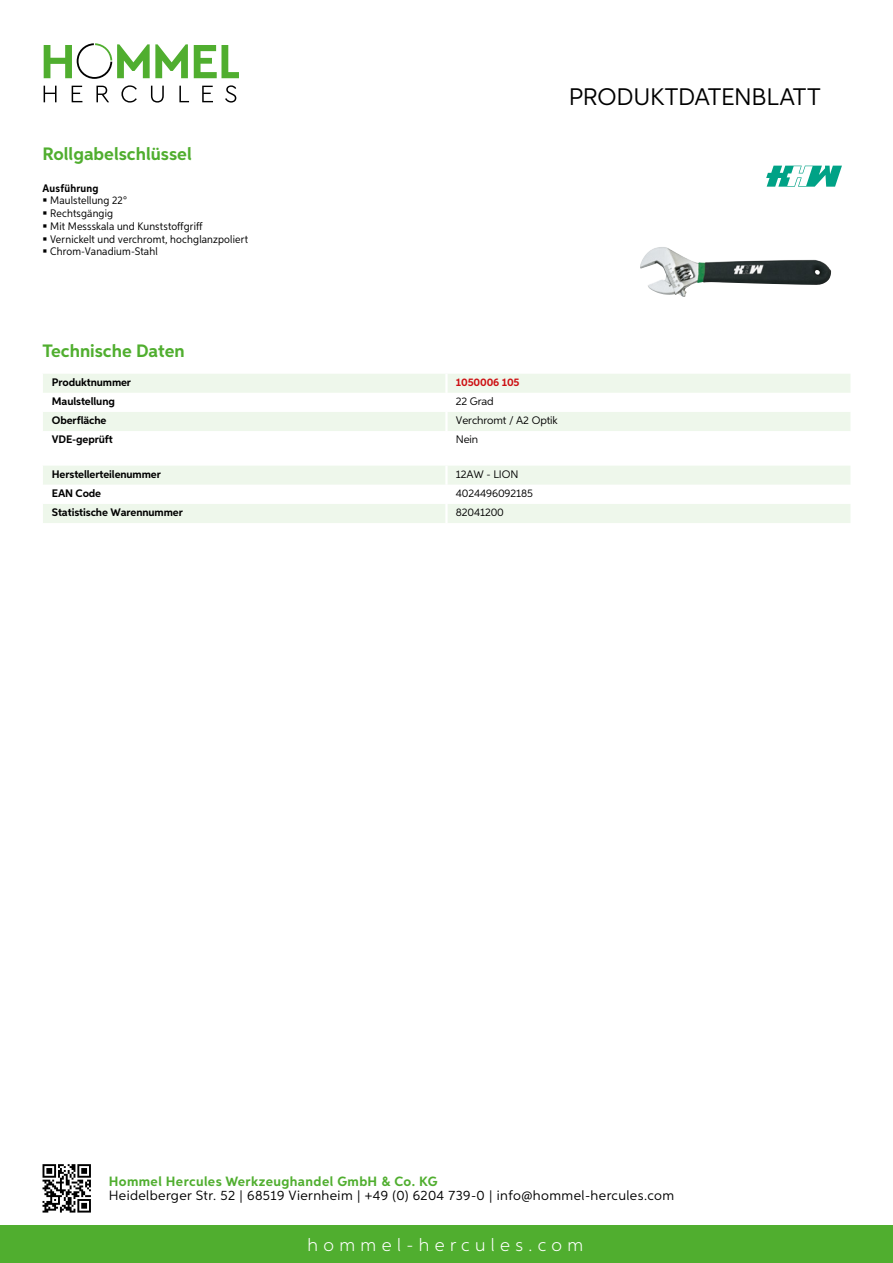
<style>
.page{position:relative;width:893px;height:1263px;background:#fff}
.page>*{position:absolute;margin:0;border:0;box-sizing:border-box;transform-origin:0 0}
.t1{font:24px "Aspira";letter-spacing:-.01em;color:#000}
.t2{font:700 18px "Aspira";color:#50ae2f}
.t3{font:300 18px "Aspira";letter-spacing:.3em;color:#fff}
.t4{font:13.5px "Aspira";letter-spacing:.03em;color:#000}
.t5{font:700 13.5px "Aspira";letter-spacing:.03em;color:#50ae2f}
.t6{font:10.95px/12.8px "Aspira Nar";letter-spacing:.015em;color:#000}
.t7{font:700 10.95px "Aspira";letter-spacing:-.01em;color:#000}
.t8{font:10.95px "Aspira";letter-spacing:-.01em;color:#000}
.t9{font:700 10.95px "Aspira";letter-spacing:-.01em;color:#cd1013}
.t10{font:700 10.95px "Aspira Nar";letter-spacing:.02em;color:#000}
</style>
<div class="page">
<div style="left:0;top:1226px;width:893px;height:37px;background:#50ae2f"></div>
<svg style="left:43px;top:1164px;width:48px;height:48px"></svg>
<svg style="left:194px;top:45px;width:45px;height:33px"></svg>
<svg style="left:44px;top:43px;width:144px;height:36px"></svg>
<svg style="left:44px;top:86px;width:13px;height:16px"></svg>
<svg style="left:72px;top:86px;width:10px;height:16px"></svg>
<svg style="left:96px;top:86px;width:13px;height:16px"></svg>
<svg style="left:121px;top:85px;width:16px;height:18px"></svg>
<svg style="left:151px;top:86px;width:13px;height:17px"></svg>
<svg style="left:179px;top:86px;width:10px;height:16px"></svg>
<svg style="left:202px;top:86px;width:11px;height:16px"></svg>
<svg style="left:225px;top:85px;width:11px;height:18px"></svg>
<div style="left:43px;top:374px;width:807px;height:19px;background:#eef7eb"></div>
<div style="left:43px;top:412px;width:807px;height:19px;background:#eef7eb"></div>
<hr style="left:445px;top:374px;width:3px;height:19px;background:#fff">
<hr style="left:445px;top:412px;width:3px;height:19px;background:#fff">
<svg style="left:43px;top:466px;width:807px;height:57px"></svg>
<hr style="left:445px;top:504px;width:3px;height:19px;background:#fff">
<img style="left:640px;top:247px;width:191px;height:50px">
<svg style="left:766px;top:166px;width:76px;height:21px"></svg>
<h2 class="t2" style="left:43px;top:142px;width:151px">Rollgabelschlüssel</h2>
<p class="t10" style="left:43px;top:181px;width:58px">Ausführung</p>
<p class="t6" style="left:50px;top:194px;width:199px">Maulstellung 22°<br>Rechtsgängig<br>Mit Messskala und Kunststoffgriff<br>Vernickelt und verchromt, hochglanzpoliert<br>Chrom-Vanadium-Stahl</p>
<h1 class="t1" style="left:569px;top:82px;width:253px">Produktdatenblatt</h1>
<h2 class="t2" style="left:43px;top:339px;width:144px">Technische Daten</h2>
<p class="t7" style="left:52px;top:375px;width:81px">Produktnummer</p>
<p class="t9" style="left:456px;top:375px;width:65px">1050006 105</p>
<p class="t7" style="left:52px;top:394px;width:65px">Maulstellung</p>
<p class="t8" style="left:456px;top:394px;width:39px">22 Grad</p>
<p class="t7" style="left:52px;top:413px;width:56px">Oberfläche</p>
<p class="t8" style="left:456px;top:413px;width:103px">Verchromt / A2 Optik</p>
<p class="t7" style="left:52px;top:432px;width:63px">VDE-geprüft</p>
<p class="t8" style="left:456px;top:433px;width:24px">Nein</p>
<p class="t7" style="left:52px;top:467px;width:111px">Herstellerteilenummer</p>
<p class="t8" style="left:456px;top:467px;width:55px">12AW - LION</p>
<p class="t7" style="left:52px;top:486px;width:51px">EAN Code</p>
<p class="t8" style="left:456px;top:486px;width:79px">4024496092185</p>
<p class="t7" style="left:52px;top:505px;width:132px">Statistische Warennummer</p>
<p class="t8" style="left:456px;top:505px;width:50px">82041200</p>
<p class="t5" style="left:109px;top:1172px;width:330px">Hommel Hercules Werkzeughandel GmbH &amp; Co. KG</p>
<p class="t4" style="left:109px;top:1187px;width:567px">Heidelberger Str. 52 | 68519 Viernheim | +49 (0) 6204 739-0 | info@hommel-hercules.com</p>
<h2 class="t3" style="left:307px;top:1234px;width:277px">hommel-hercules.com</h2>
</div>
